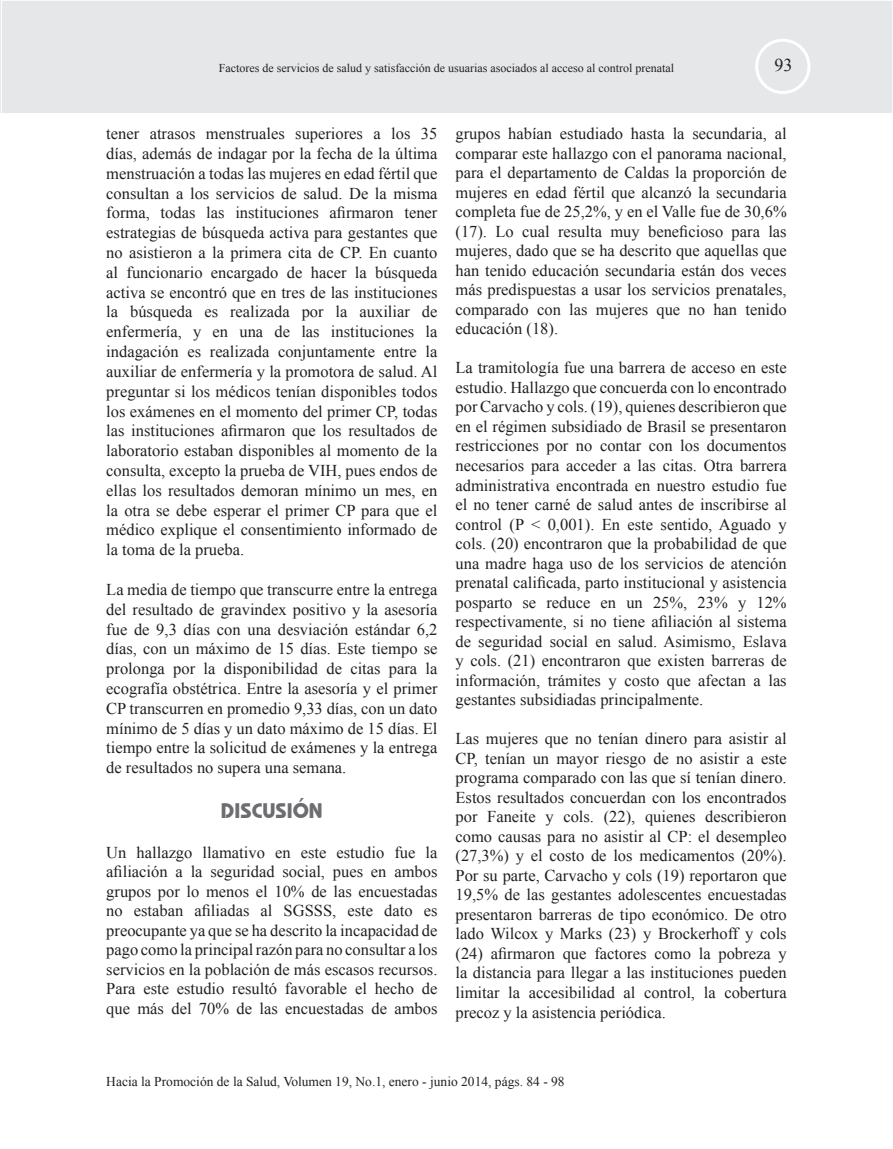
<style>
.page{position:relative;width:893px;height:1149px;background:#fff}
.page>*{position:absolute;margin:0;border:0;box-sizing:border-box;transform-origin:0 0}
.t1{font:700 21px "Bauhaus IT Cby BT";color:#6c6d70}
.t2{font:18px "Times New Roman";color:#231f20}
.t3{font:16.5px/19.5px "Times New Roman";color:#231f20;text-align:justify}
.t4{font:13.5px "Times New Roman";color:#231f20}
.t5{font:12px "Times New Roman";color:#231f20}
</style>
<div class="page">
<div style="left:0;top:0;width:893px;height:113px;background:#e6e7e9"></div>
<div style="left:755px;top:39px;width:55px;height:55px;border:3px solid #fff;border-radius:50%"></div>
<p class="t5" style="left:219px;top:60px;width:457px">Factores de servicios de salud y satisfacción de usuarias asociados al acceso al control prenatal</p>
<p class="t2" style="left:774px;top:53px;width:19px">93</p>
<p class="t3" style="left:106px;top:123px;width:333px">tener atrasos menstruales superiores a los 35 días, además de indagar por la fecha de la última menstruación a todas las mujeres en edad fértil que consultan a los servicios de salud. De la misma forma, todas las instituciones afirmaron tener estrategias de búsqueda activa para gestantes que no asistieron a la primera cita de CP. En cuanto al funcionario encargado de hacer la búsqueda activa se encontró que en tres de las instituciones la búsqueda es realizada por la auxiliar de enfermería, y en una de las instituciones la indagación es realizada conjuntamente entre la auxiliar de enfermería y la promotora de salud. Al preguntar si los médicos tenían disponibles todos los exámenes en el momento del primer CP, todas las instituciones afirmaron que los resultados de laboratorio estaban disponibles al momento de la consulta, excepto la prueba de VIH, pues endos de ellas los resultados demoran mínimo un mes, en la otra se debe esperar el primer CP para que el médico explique el consentimiento informado de la toma de la prueba.</p>
<p class="t3" style="left:106px;top:579px;width:333px">La media de tiempo que transcurre entre la entrega del resultado de gravindex positivo y la asesoría fue de 9,3 días con una desviación estándar 6,2 días, con un máximo de 15 días. Este tiempo se prolonga por la disponibilidad de citas para la ecografía obstétrica. Entre la asesoría y el primer CP transcurren en promedio 9,33 días, con un dato mínimo de 5 días y un dato máximo de 15 días. El tiempo entre la solicitud de exámenes y la entrega de resultados no supera una semana.</p>
<p class="t1" style="left:221px;top:797px;width:103px">DISCUSIÓN</p>
<p class="t3" style="left:106px;top:841px;width:333px">Un hallazgo llamativo en este estudio fue la afiliación a la seguridad social, pues en ambos grupos por lo menos el 10% de las encuestadas no estaban afiliadas al SGSSS, este dato es preocupante ya que se ha descrito la incapacidad de pago como la principal razón para no consultar a los servicios en la población de más escasos recursos.<br>Para este estudio resultó favorable el hecho de que más del 70% de las encuestadas de ambos</p>
<p class="t3" style="left:455px;top:124px;width:333px">grupos habían estudiado hasta la secundaria, al comparar este hallazgo con el panorama nacional, para el departamento de Caldas la proporción de mujeres en edad fértil que alcanzó la secundaria completa fue de 25,2%, y en el Valle fue de 30,6% (17). Lo cual resulta muy beneficioso para las mujeres, dado que se ha descrito que aquellas que han tenido educación secundaria están dos veces más predispuestas a usar los servicios prenatales, comparado con las mujeres que no han tenido educación (18).</p>
<p class="t3" style="left:455px;top:358px;width:333px">La tramitología fue una barrera de acceso en este estudio. Hallazgo que concuerda con lo encontrado por Carvacho y cols. (19), quienes describieron que en el régimen subsidiado de Brasil se presentaron restricciones por no contar con los documentos necesarios para acceder a las citas. Otra barrera administrativa encontrada en nuestro estudio fue el no tener carné de salud antes de inscribirse al control (P &lt; 0,001). En este sentido, Aguado y cols. (20) encontraron que la probabilidad de que una madre haga uso de los servicios de atención prenatal calificada, parto institucional y asistencia posparto se reduce en un 25%, 23% y 12% respectivamente, si no tiene afiliación al sistema de seguridad social en salud. Asimismo, Eslava y cols. (21) encontraron que existen barreras de información, trámites y costo que afectan a las gestantes subsidiadas principalmente.</p>
<p class="t3" style="left:455px;top:728px;width:333px">Las mujeres que no tenían dinero para asistir al CP, tenían un mayor riesgo de no asistir a este programa comparado con las que sí tenían dinero.<br>Estos resultados concuerdan con los encontrados por Faneite y cols. (22), quienes describieron como causas para no asistir al CP: el desempleo (27,3%) y el costo de los medicamentos (20%).<br>Por su parte, Carvacho y cols (19) reportaron que 19,5% de las gestantes adolescentes encuestadas presentaron barreras de tipo económico. De otro lado Wilcox y Marks (23) y Brockerhoff y cols (24) afirmaron que factores como la pobreza y la distancia para llegar a las instituciones pueden limitar la accesibilidad al control, la cobertura precoz y la asistencia periódica.</p>
<p class="t4" style="left:106px;top:1072px;width:460px">Hacia la Promoción de la Salud, Volumen 19, No.1, enero - junio 2014, págs. 84 - 98</p>
</div>
